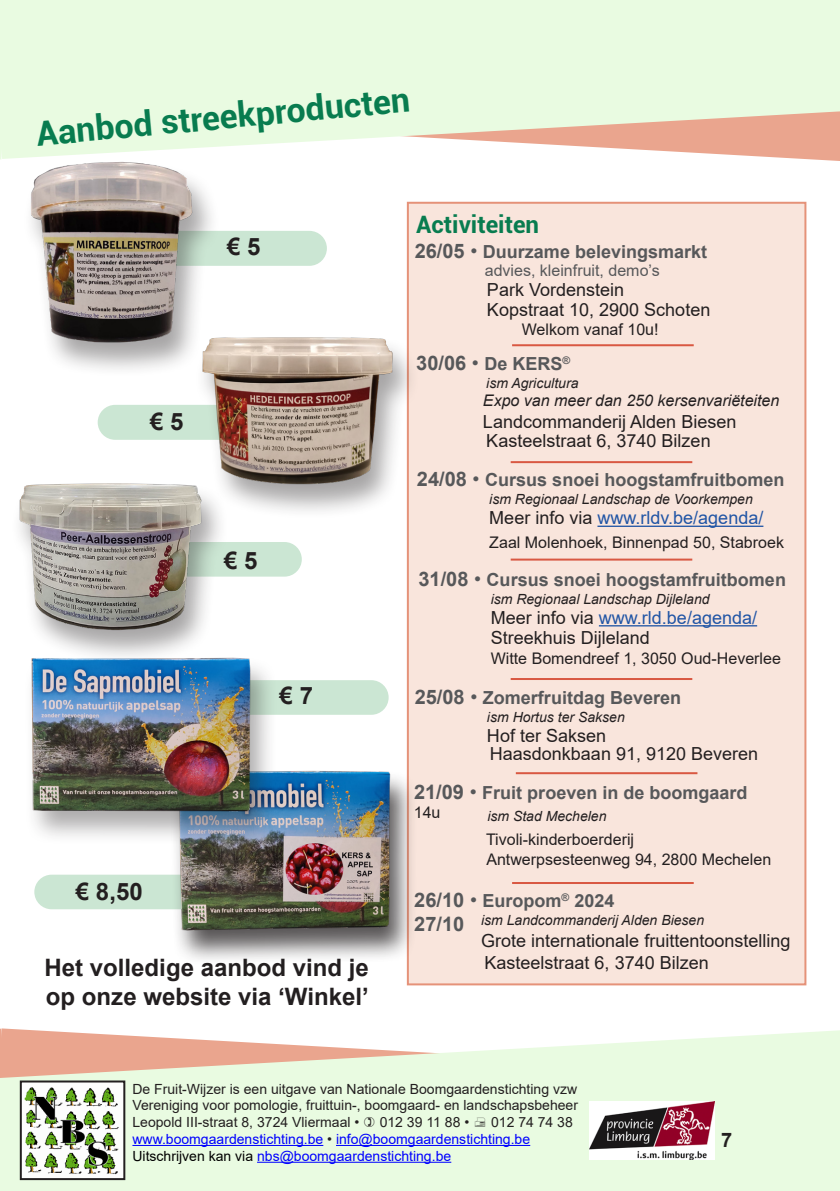
<style>
.page{position:relative;width:840px;height:1191px;background:#fff}
.page>*{position:absolute;margin:0;border:0;box-sizing:border-box;transform-origin:0 0}
.t1{font:700 34px "Roboto";color:#087c4f}
.t2{font:700 24px/28.8px "Arial";color:#231f20}
.t3{font:700 24px "Roboto";color:#087c4f}
.t4{font:700 20px "Arial";color:#231f20}
.t5{font:18px/20px "Arial";color:#231f20}
.t6{font:700 18px "Arial";color:#57585a}
.t7{font:18px "Arial";color:#2155a5}
.t8{font:16px/20px "Arial";color:#231f20}
.t9{font:italic 16px "Arial";color:#231f20}
.t10{font:16px "Arial";color:#57585a}
.t11{font:14px/16.8px "Arial";color:#231f20;text-align:justify}
.t12{font:italic 14px "Arial";color:#231f20}
.t13{font:14px/16.8px "Arial";color:#00f}
.s1{font-size:20px}
.s2{font-weight:400;font-size:20px}
.s3{color:#231f20}
.s4{color:#2155a5}
.s5{font-weight:700;font-style:normal;font-size:20px;color:#57585a}
.s6{color:#000}
</style>
<div class="page">
<svg style="left:21px;top:1029px;width:818px;height:162px;fill:#e9fbe1"></svg>
<svg style="left:0;top:1028px;width:21px;height:163px;background:#e9d0b8"></svg>
<svg style="left:0;top:0;width:839px;height:159px;background:#eaf4dc"></svg>
<div style="left:8px;top:1087px;width:574px;height:104px;background:#e9fbe1"></div>
<hr style="left:132px;top:1145px;width:191px;height:1px;background:#00f">
<hr style="left:336px;top:1145px;width:194px;height:1px;background:#00f">
<hr style="left:257px;top:1161px;width:194px;height:1px;background:#00f">
<img style="left:23px;top:1083px;width:99px;height:94px">
<div style="left:20px;top:1080px;width:105px;height:100px;border:2px solid #231f20"></div>
<div style="left:407px;top:203px;width:398px;height:781px;background:#f9e5dc"></div>
<hr style="left:597px;top:525px;width:166px;height:2px;background:#2155a5">
<hr style="left:512px;top:344px;width:181px;height:2px;background:#d95842">
<hr style="left:510px;top:461px;width:182px;height:2px;background:#d95842">
<hr style="left:510px;top:558px;width:182px;height:2px;background:#d95842">
<hr style="left:515px;top:772px;width:182px;height:2px;background:#d95842">
<div style="left:34px;top:874px;width:241px;height:35px;background:#cbe6d3;border-radius:17px"></div>
<div style="left:147px;top:680px;width:241px;height:35px;background:#cbe6d3;border-radius:17px"></div>
<div style="left:169px;top:770px;width:248px;height:196px;background:#231f20;opacity:.75"></div>
<img style="left:167px;top:770px;width:227px;height:163px">
<div style="left:24px;top:656px;width:254px;height:190px;background:#231f20;opacity:.37"></div>
<img style="left:27px;top:656px;width:227px;height:161px">
<div style="left:98px;top:405px;width:232px;height:35px;background:#cbe6d3;border-radius:17px"></div>
<div style="left:94px;top:542px;width:207px;height:34px;background:#cbe6d3;border-radius:17px"></div>
<div style="left:94px;top:231px;width:233px;height:35px;background:#cbe6d3;border-radius:17px"></div>
<div style="left:194px;top:336px;width:225px;height:184px;background:#231f20;opacity:.4"></div>
<img style="left:194px;top:336px;width:200px;height:163px">
<div style="left:23px;top:160px;width:197px;height:217px;background:#231f20;opacity:.4"></div>
<img style="left:24px;top:151px;width:176px;height:202px">
<img style="left:589px;top:1101px;width:125px;height:58px">
<div style="left:11px;top:482px;width:218px;height:182px;background:#231f20;opacity:.4"></div>
<img style="left:14px;top:478px;width:190px;height:159px">
<hr style="left:598px;top:625px;width:158px;height:1px;background:#2155a5">
<hr style="left:510px;top:678px;width:182px;height:2px;background:#d95842">
<hr style="left:512px;top:882px;width:181px;height:2px;background:#d95842">
<p class="t1" style="left:34px;top:109px;width:376px;rotate:-5deg">Aanbod streekproducten</p>
<p class="t2" style="left:227px;top:233px;width:35px">€ 5</p>
<p class="t2" style="left:150px;top:407px;width:35px">€ 5</p>
<p class="t2" style="left:224px;top:546px;width:35px">€ 5</p>
<p class="t2" style="left:279px;top:681px;width:35px">€ 7</p>
<p class="t2" style="left:76px;top:877px;width:68px">€ 8,50</p>
<p class="t2" style="left:44px;top:953px;width:326px">Het volledige aanbod vind je op onze website via ‘Winkel’</p>
<p class="t3" style="left:416px;top:207px;width:124px">Activiteiten</p>
<p class="t6" style="left:414px;top:239px;width:294px"><span class="s1">26/05</span> <span class="s2">•</span> Duurzame belevingsmarkt</p>
<p class="t10" style="left:484px;top:259px;width:176px">advies, kleinfruit, demo’s</p>
<p class="t5" style="left:486px;top:279px;width:225px">Park Vordenstein<br>Kopstraat 10, 2900 Schoten</p>
<p class="t8" style="left:521px;top:320px;width:138px">Welkom vanaf 10u!</p>
<p class="t6" style="left:416px;top:350px;width:155px"><span class="s1">30/06</span> <span class="s2">•</span> De KERS<sup>®</sup></p>
<p class="t12" style="left:486px;top:373px;width:94px">ism Agricultura</p>
<p class="t9" style="left:482px;top:389px;width:298px">Expo van meer dan 250 kersenvariëteiten</p>
<p class="t5" style="left:482px;top:411px;width:255px">Landcommanderij Alden Biesen<br>Kasteelstraat 6, 3740 Bilzen</p>
<p class="t6" style="left:417px;top:467px;width:369px"><span class="s1">24/08</span> <span class="s2">•</span> Cursus snoei hoogstamfruitbomen</p>
<p class="t12" style="left:489px;top:490px;width:265px">ism Regionaal Landschap de Voorkempen</p>
<p class="t7" style="left:489px;top:505px;width:275px"><span class="s3">Meer info via</span> www.rldv.be/agenda/</p>
<p class="t8" style="left:489px;top:532px;width:296px">Zaal Molenhoek, Binnenpad 50, Stabroek</p>
<p class="t6" style="left:418px;top:567px;width:369px"><span class="s1">31/08</span> <span class="s2">•</span> Cursus snoei hoogstamfruitbomen</p>
<p class="t12" style="left:490px;top:590px;width:220px">ism Regionaal Landschap Dijleland</p>
<p class="t5" style="left:490px;top:607px;width:268px">Meer info via <span class="s4">www.rld.be/agenda/<br></span>Streekhuis Dijleland</p>
<p class="t8" style="left:490px;top:648px;width:291px">Witte Bomendreef 1, 3050 Oud-Heverlee</p>
<p class="t6" style="left:414px;top:684px;width:268px"><span class="s1">25/08</span> <span class="s2">•</span> Zomerfruitdag Beveren</p>
<p class="t12" style="left:486px;top:707px;width:139px">ism Hortus ter Saksen</p>
<p class="t5" style="left:486px;top:726px;width:272px;line-height:18px">Hof ter Saksen<br>Haasdonkbaan 91, 9120 Beveren</p>
<p class="t6" style="left:414px;top:779px;width:335px"><span class="s1">21/09</span> <span class="s2">•</span> Fruit proeven in de boomgaard</p>
<p class="t12" style="left:487px;top:806px;width:121px">ism Stad Mechelen</p>
<p class="t8" style="left:486px;top:829px;width:286px">Tivoli-kinderboerderij<br>Antwerpsesteenweg 94, 2800 Mechelen</p>
<p class="t8" style="left:413px;top:802px;width:28px">14u</p>
<p class="t6" style="left:414px;top:888px;width:201px"><span class="s1">26/10</span> <span class="s2">•</span> Europom<sup>®</sup> 2024</p>
<p class="t12" style="left:414px;top:911px;width:291px"><span class="s5">27/10</span> ism Landcommanderij Alden Biesen</p>
<p class="t5" style="left:481px;top:930px;width:311px">Grote internationale fruittentoonstelling</p>
<p class="t5" style="left:484px;top:952px;width:226px">Kasteelstraat 6, 3740 Bilzen</p>
<p class="t11" style="left:132px;top:1080px;width:447px">De Fruit-Wijzer is een uitgave van Nationale Boomgaardenstichting vzw Vereniging voor pomologie, fruittuin-, boomgaard- en landschapsbeheer Leopold III-straat 8, 3724 Vliermaal •</p>
<p class="t13" style="left:132px;top:1113px;width:441px;text-indent:358px"><span class="s3">012 74 74 38 </span>www.boomgaardenstichting.be <span class="s3">•</span> info@boomgaardenstichting.be<br><span class="s6">Uitschrijven kan via</span> nbs@boomgaardenstichting.be</p>
<p class="t11" style="left:379px;top:1113px;width:91px">012 39 11 88 •</p>
<p class="t4" style="left:720px;top:1125px;width:13px">7</p>
</div>
